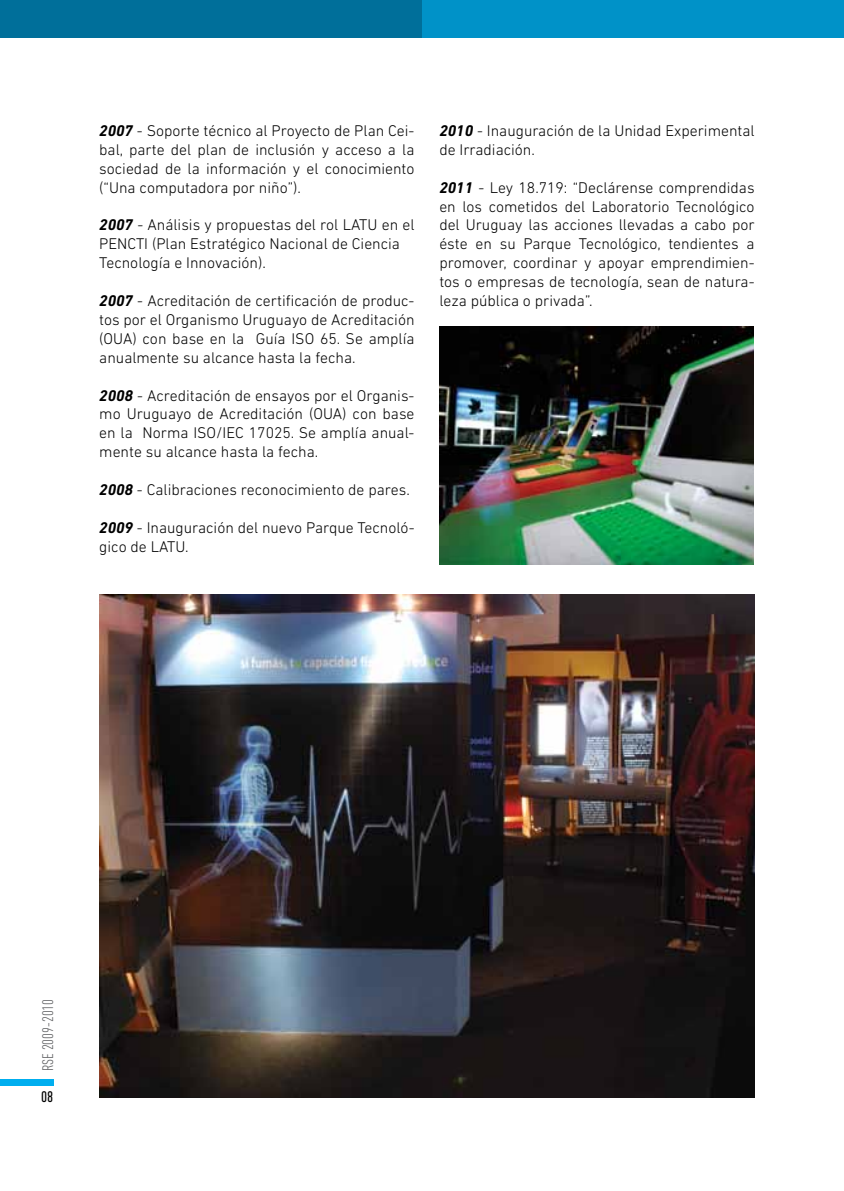
<style>
.page{position:relative;width:844px;height:1191px;background:#fff}
.page>*{position:absolute;margin:0;border:0;box-sizing:border-box;transform-origin:0 0}
.t1{font:300 15.75px/18.9px "DIN Next LT Pro";color:#000;text-align:justify}
.t2{font:300 condensed 15.75px "DIN Next LT Pro";color:#636466}
.t3{font:condensed 15.75px "DIN Next LT Pro";color:#000}
.s1{font-weight:700;font-style:italic}
</style>
<div class="page">
<div style="left:0;top:1079px;width:53px;height:6px;background:#00aeef"></div>
<div style="left:0;top:0;width:843px;height:37px;background:#0092c8"></div>
<div style="left:0;top:0;width:422px;height:37px;background:#006f9a"></div>
<img style="left:439px;top:326px;width:314px;height:238px">
<img style="left:99px;top:594px;width:655px;height:504px">
<p class="t1" style="left:99px;top:121px;width:316px"><span class="s1">2007</span> - Soporte técnico al Proyecto de Plan Cei&shy;bal, parte del plan de inclusión y acceso a la sociedad de la información y el conocimiento (“Una computadora por niño”).</p>
<p class="t1" style="left:99px;top:215px;width:317px;text-align:left"><span class="s1">2007</span> - Análisis y propuestas del rol LATU en el<br>PENCTI (Plan Estratégico Nacional de Ciencia<br>Tecnología e Innovación).</p>
<p class="t1" style="left:99px;top:291px;width:317px"><span class="s1">2007</span> - Acreditación de certificación de produc&shy;tos por el Organismo Uruguayo de Acreditación (OUA) con base en la Guía ISO 65. Se amplía anualmente su alcance hasta la fecha.</p>
<p class="t1" style="left:99px;top:385px;width:316px"><span class="s1">2008</span> - Acreditación de ensayos por el Organis&shy;mo Uruguayo de Acreditación (OUA) con base en la Norma ISO/IEC 17025. Se amplía anual&shy;mente su alcance hasta la fecha.</p>
<p class="t1" style="left:99px;top:480px;width:312px"><span class="s1">2008</span> - Calibraciones reconocimiento de pares.</p>
<p class="t1" style="left:99px;top:518px;width:317px"><span class="s1">2009</span> - Inauguración del nuevo Parque Tecnoló&shy;gico de LATU.</p>
<p class="t1" style="left:439px;top:121px;width:317px"><span class="s1">2010</span> - Inauguración de la Unidad Experimental de Irradiación.</p>
<p class="t1" style="left:439px;top:178px;width:317px"><span class="s1">2011</span> - Ley 18.719: “Declárense comprendidas en los cometidos del Laboratorio Tecnológico del Uruguay las acciones llevadas a cabo por éste en su Parque Tecnológico, tendientes a promover, coordinar y apoyar emprendimien&shy;tos o empresas de tecnología, sean de natura&shy;leza pública o privada”.</p>
<p class="t2" style="left:39px;top:1071px;width:74px;rotate:-90deg">RSE 2009-2010</p>
<p class="t3" style="left:41px;top:1087px;width:14px">08</p>
</div>
